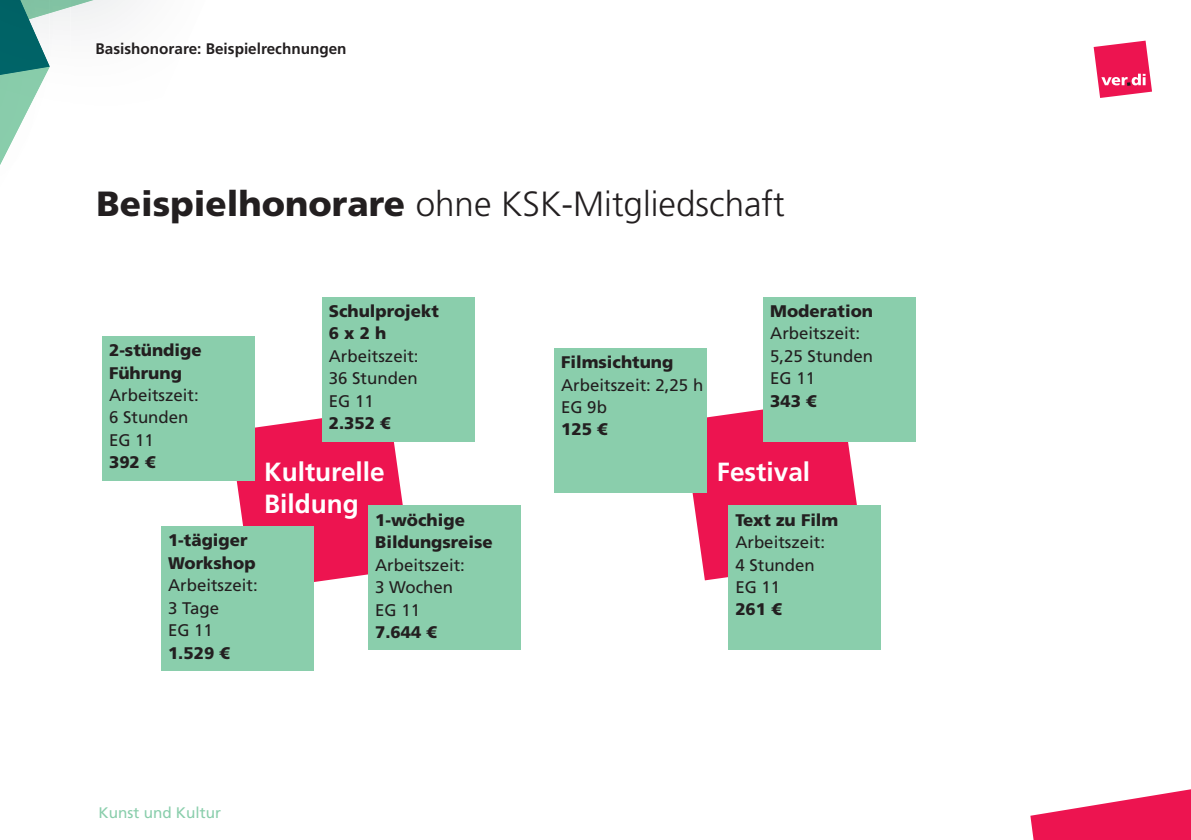
<style>
.page{position:relative;width:1191px;height:840px;background:#fff}
.page>*{position:absolute;margin:0;border:0;box-sizing:border-box;transform-origin:0 0}
.t1{font:300 35px "Frutiger LT Pro";color:#231f20}
.t2{font:700 26.2px/32px "Frutiger LT Pro";color:#fff}
.t3{font:16.8px/22.4px "Frutiger LT Pro";color:#231f20}
.t4{font:900 16.8px/22.4px "Frutiger LT Pro";color:#231f20}
.t5{font:700 15.2px "Frutiger LT Pro";color:#231f20}
.t6{font:15.2px "Frutiger LT Pro";color:#8aceac}
.s1{font-weight:900}
</style>
<div class="page">
<svg style="left:1030px;top:789px;width:161px;height:50px"></svg>
<svg style="left:1093px;top:41px;width:59px;height:57px"></svg>
<svg style="left:0;top:0;width:94px;height:165px"></svg>
<img style="left:23px;top:75px;width:26px;height:45px">
<img style="left:0;top:0;width:50px;height:75px">
<svg style="left:230px;top:418px;width:181px;height:164px;background:#ee2d62"></svg>
<svg style="left:682px;top:409px;width:182px;height:171px"></svg>
<div style="left:102px;top:335px;width:153px;height:145px;background:#8aceac"></div>
<div style="left:368px;top:505px;width:153px;height:144px;background:#8aceac"></div>
<div style="left:554px;top:347px;width:153px;height:145px;background:#8aceac"></div>
<div style="left:161px;top:526px;width:153px;height:144px;background:#8aceac"></div>
<div style="left:728px;top:505px;width:153px;height:144px;background:#8aceac"></div>
<div style="left:322px;top:297px;width:152px;height:144px;background:#8aceac"></div>
<div style="left:763px;top:297px;width:153px;height:144px;background:#8aceac"></div>
<p class="t5" style="left:96px;top:40px;width:252px">Basishonorare: Beispielrechnungen</p>
<h1 class="t1" style="left:97px;top:183px;width:690px"><span class="s1">Beispielhonorare</span> ohne KSK-Mitgliedschaft</h1>
<p class="t4" style="left:109px;top:339px;width:94px">2-stündige<br>Führung</p>
<p class="t3" style="left:109px;top:384px;width:91px">Arbeitszeit:<br>6 Stunden<br>EG 11</p>
<p class="t4" style="left:109px;top:451px;width:48px">392 €</p>
<p class="t4" style="left:168px;top:529px;width:89px">1-tägiger<br>Workshop</p>
<p class="t3" style="left:168px;top:574px;width:91px">Arbeitszeit:<br>3 Tage<br>EG 11</p>
<p class="t4" style="left:168px;top:641px;width:63px">1.529 €</p>
<p class="t4" style="left:329px;top:300px;width:112px">Schulprojekt<br>6 x 2 h</p>
<p class="t3" style="left:329px;top:345px;width:91px;text-align:justify">Arbeitszeit:<br>36 Stunden EG 11</p>
<p class="t4" style="left:329px;top:412px;width:63px">2.352 €</p>
<p class="t4" style="left:561px;top:351px;width:114px">Filmsichtung</p>
<p class="t3" style="left:561px;top:373px;width:144px">Arbeitszeit: 2,25 h<br>EG 9b</p>
<p class="t4" style="left:561px;top:418px;width:48px">125 €</p>
<p class="t4" style="left:770px;top:300px;width:104px">Moderation</p>
<p class="t3" style="left:770px;top:322px;width:104px">Arbeitszeit:<br>5,25 Stunden<br>EG 11</p>
<p class="t4" style="left:770px;top:389px;width:48px">343 €</p>
<h2 class="t2" style="left:264px;top:455px;width:122px">Kulturelle<br>Bildung</h2>
<h2 class="t2" style="left:717px;top:455px;width:95px">Festival</h2>
<p class="t4" style="left:735px;top:508px;width:105px">Text zu Film</p>
<p class="t3" style="left:735px;top:531px;width:91px">Arbeitszeit:<br>4 Stunden<br>EG 11</p>
<p class="t4" style="left:735px;top:598px;width:48px">261 €</p>
<p class="t4" style="left:375px;top:508px;width:119px">1-wöchige<br>Bildungsreise</p>
<p class="t3" style="left:375px;top:553px;width:91px">Arbeitszeit:<br>3 Wochen<br>EG 11</p>
<p class="t4" style="left:375px;top:620px;width:63px">7.644 €</p>
<p class="t6" style="left:99px;top:803px;width:124px">Kunst und Kultur</p>
</div>
